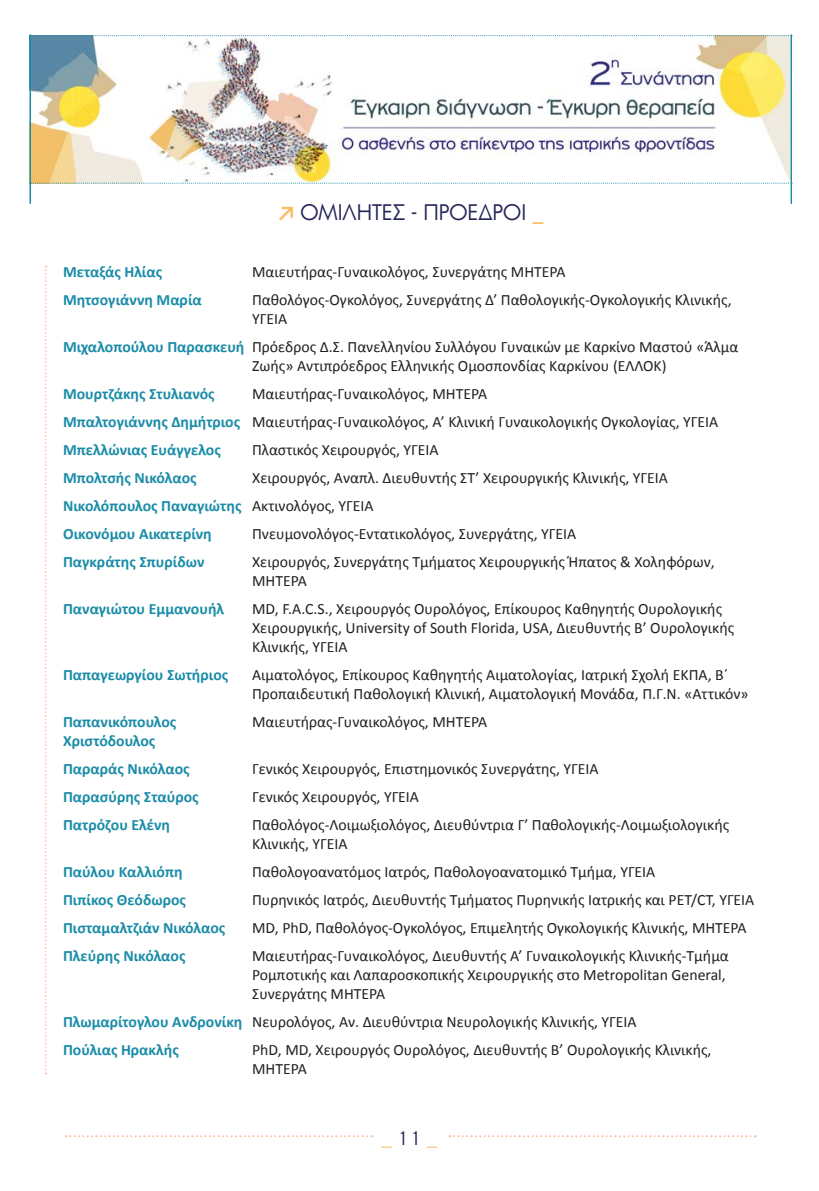
<style>
.page{position:relative;width:819px;height:1191px;background:#fff}
.page>*{position:absolute;margin:0;border:0;box-sizing:border-box;transform-origin:0 0}
.t1{font:21px "PF Futura Neu";color:#26265b}
.t2{font:300 21px "PF Highway Gothic";color:#fcb862}
.t3{font:15.75px/18.9px "Calibri";color:#231f20}
.t4{font:700 15.75px "Calibri";color:#1a8ca8}
.s1{font-family:"Calibri";font-weight:700;color:#fcb862}
.s2{color:#fcb862}
.s3{font-weight:700;color:#1a8ca8}
.s4{font-weight:400;color:#231f20}
.s5{color:#26265b}
</style>
<div class="page">
<img style="left:30px;top:35px;width:762px;height:168px">
<svg style="left:45px;top:266px;width:2px;height:808px"></svg>
<svg style="left:66px;top:1135px;width:306px;height:2px"></svg>
<svg style="left:449px;top:1135px;width:306px;height:2px"></svg>
<p class="t1" style="left:278px;top:199px;width:267px"><span class="s1">↗</span> ΟΜΙΛΗΤΕΣ - ΠΡΟΕΔΡΟΙ <span class="s2">_</span></p>
<p class="t4" style="left:63px;top:261px;width:101px">Μεταξάς Ηλίας</p>
<p class="t3" style="left:252px;top:262px;width:315px">Μαιευτήρας-Γυναικολόγος, Συνεργάτης ΜΗΤΕΡΑ</p>
<p class="t4" style="left:63px;top:289px;width:140px">Μητσογιάννη Μαρία</p>
<p class="t3" style="left:252px;top:290px;width:481px">Παθολόγος-Ογκολόγος, Συνεργάτης Δ’ Παθολογικής-Ογκολογικής Κλινικής,<br>ΥΓΕΙΑ</p>
<p class="t3" style="left:252px;top:337px;width:487px;text-indent:-189px"><span class="s3">Μιχαλοπούλου Παρασκευή</span> Πρόεδρος Δ.Σ. Πανελληνίου Συλλόγου Γυναικών με Καρκίνο Μαστού «Άλμα<br>Ζωής» Αντιπρόεδρος Ελληνικής Ομοσπονδίας Καρκίνου (ΕΛΛΟΚ)</p>
<p class="t4" style="left:63px;top:383px;width:153px">Μουρτζάκης Στυλιανός</p>
<p class="t3" style="left:252px;top:384px;width:236px">Μαιευτήρας-Γυναικολόγος, ΜΗΤΕΡΑ</p>
<p class="t3" style="left:63px;top:412px;width:656px"><span class="s3">Μπαλτογιάννης Δημήτριος</span> Μαιευτήρας-Γυναικολόγος, Α’ Κλινική Γυναικολογικής Ογκολογίας, ΥΓΕΙΑ</p>
<p class="t4" style="left:63px;top:439px;width:159px">Μπελλώνιας Ευάγγελος</p>
<p class="t3" style="left:252px;top:440px;width:188px">Πλαστικός Χειρουργός, ΥΓΕΙΑ</p>
<p class="t4" style="left:63px;top:467px;width:135px">Μπολτσής Νικόλαος</p>
<p class="t3" style="left:252px;top:468px;width:417px">Χειρουργός, Αναπλ. Διευθυντής ΣΤ’ Χειρουργικής Κλινικής, ΥΓΕΙΑ</p>
<p class="t4" style="left:63px;top:495px;width:312px">Νικολόπουλος Παναγιώτης <span class="s4">Ακτινολόγος, ΥΓΕΙΑ</span></p>
<p class="t4" style="left:63px;top:523px;width:150px">Οικονόμου Αικατερίνη</p>
<p class="t3" style="left:252px;top:524px;width:325px">Πνευμονολόγος-Εντατικολόγος, Συνεργάτης, ΥΓΕΙΑ</p>
<p class="t4" style="left:63px;top:551px;width:143px">Παγκράτης Σπυρίδων</p>
<p class="t3" style="left:252px;top:552px;width:464px">Χειρουργός, Συνεργάτης Τμήματος Χειρουργικής Ήπατος &amp; Χοληφόρων,<br>ΜΗΤΕΡΑ</p>
<p class="t4" style="left:63px;top:598px;width:163px">Παναγιώτου Εμμανουήλ</p>
<p class="t3" style="left:252px;top:599px;width:483px">MD, F.A.C.S., Χειρουργός Ουρολόγος, Επίκουρος Καθηγητής Ουρολογικής<br>Χειρουργικής, University of South Florida, USA, Διευθυντής Β’ Ουρολογικής<br>Κλινικής, ΥΓΕΙΑ</p>
<p class="t4" style="left:63px;top:663px;width:167px">Παπαγεωργίου Σωτήριος</p>
<p class="t3" style="left:252px;top:665px;width:498px">Αιματολόγος, Επίκουρος Καθηγητής Αιματολογίας, Ιατρική Σχολή ΕΚΠΑ, Β΄<br>Προπαιδευτική Παθολογική Κλινική, Αιματολογική Μονάδα, Π.Γ.Ν. «Αττικόν»</p>
<p class="t4" style="left:63px;top:710px;width:115px">Παπανικόπουλος</p>
<p class="t3" style="left:252px;top:711px;width:236px">Μαιευτήρας-Γυναικολόγος, ΜΗΤΕΡΑ</p>
<p class="t4" style="left:63px;top:729px;width:94px">Χριστόδουλος</p>
<p class="t4" style="left:63px;top:757px;width:128px">Παραράς Νικόλαος</p>
<p class="t3" style="left:252px;top:758px;width:348px">Γενικός Χειρουργός, Επιστημονικός Συνεργάτης, ΥΓΕΙΑ</p>
<p class="t4" style="left:63px;top:785px;width:137px">Παρασύρης Σταύρος</p>
<p class="t3" style="left:252px;top:786px;width:168px">Γενικός Χειρουργός, ΥΓΕΙΑ</p>
<p class="t4" style="left:63px;top:813px;width:109px">Πατρόζου Ελένη</p>
<p class="t3" style="left:252px;top:814px;width:478px">Παθολόγος-Λοιμωξιολόγος, Διευθύντρια Γ’ Παθολογικής-Λοιμωξιολογικής<br>Κλινικής, ΥΓΕΙΑ</p>
<p class="t4" style="left:63px;top:860px;width:121px">Παύλου Καλλιόπη</p>
<p class="t3" style="left:252px;top:861px;width:405px">Παθολογοανατόμος Ιατρός, Παθολογοανατομικό Τμήμα, ΥΓΕΙΑ</p>
<p class="t4" style="left:63px;top:888px;width:124px">Πιπίκος Θεόδωρος</p>
<p class="t3" style="left:252px;top:889px;width:503px">Πυρηνικός Ιατρός, Διευθυντής Τμήματος Πυρηνικής Ιατρικής και PET/CT, ΥΓΕΙΑ</p>
<p class="t4" style="left:63px;top:916px;width:164px">Πισταμαλτζιάν Νικόλαος</p>
<p class="t3" style="left:252px;top:917px;width:496px">MD, PhD, Παθολόγος-Ογκολόγος, Επιμελητής Ογκολογικής Κλινικής, ΜΗΤΕΡΑ</p>
<p class="t4" style="left:63px;top:944px;width:124px">Πλεύρης Νικόλαος</p>
<p class="t3" style="left:252px;top:945px;width:478px">Μαιευτήρας-Γυναικολόγος, Διευθυντής Α’ Γυναικολογικής Κλινικής-Τμήμα<br>Ρομποτικής και Λαπαροσκοπικής Χειρουργικής στο Metropolitan General,<br>Συνεργάτης ΜΗΤΕΡΑ</p>
<p class="t3" style="left:63px;top:1011px;width:575px"><span class="s3">Πλωμαρίτογλου Ανδρονίκη</span> Νευρολόγος, Αν. Διευθύντρια Νευρολογικής Κλινικής, ΥΓΕΙΑ</p>
<p class="t4" style="left:63px;top:1038px;width:117px">Πούλιας Ηρακλής</p>
<p class="t3" style="left:252px;top:1039px;width:461px">PhD, MD, Χειρουργός Ουρολόγος, Διευθυντής Β’ Ουρολογικής Κλινικής,<br>ΜΗΤΕΡΑ</p>
<p class="t2" style="left:381px;top:1127px;width:57px">_ <span class="s5">11</span> _</p>
</div>
